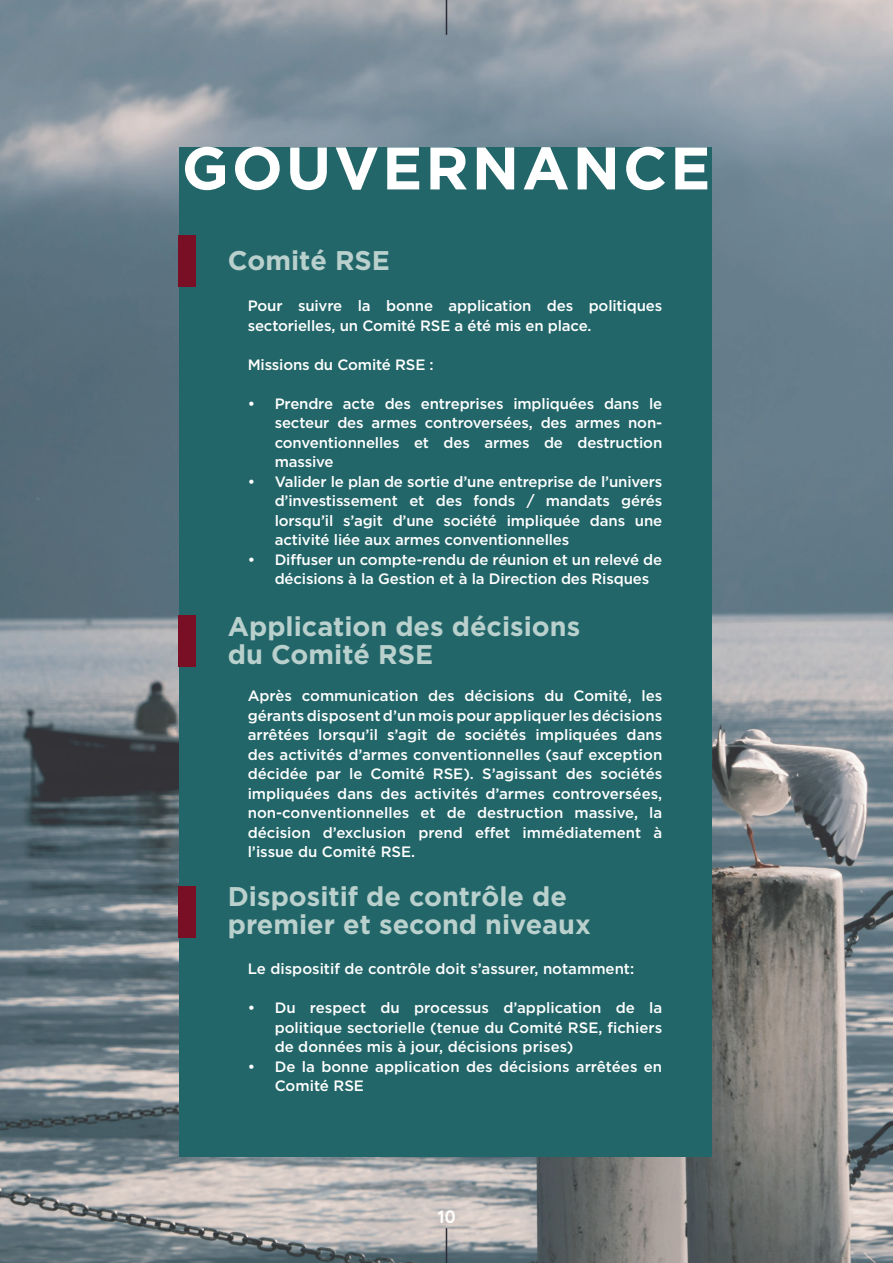
<style>
.page{position:relative;width:893px;height:1263px;background:#fff}
.page>*{position:absolute;margin:0;border:0;box-sizing:border-box;transform-origin:0 0}
.t1{font:700 60px "Gotham";letter-spacing:.05em;color:#fff}
.t2{font:700 27px/28.5px "Gotham";color:#b9d0cd}
.t3{font:700 18px "Apercu Pro";color:#fff}
.t4{font:500 15px/19.5px "Gotham";letter-spacing:-.01em;color:#fff;text-align:justify}
</style>
<div class="page">
<img style="left:0;top:0;width:893px;height:1263px">
<hr style="left:446px;top:1228px;width:1px;height:35px;background:#2a2b37">
<hr style="left:446px;top:0;width:1px;height:35px;background:#2a2b37">
<div style="left:179px;top:147px;width:533px;height:1010px;background:#236669"></div>
<div style="left:179px;top:236px;width:17px;height:51px;background:#790f24"></div>
<div style="left:179px;top:615px;width:17px;height:51px;background:#790f24"></div>
<div style="left:179px;top:886px;width:17px;height:51px;background:#790f24"></div>
<h1 class="t1" style="left:182px;top:134px;width:530px">GOUVERNANCE</h1>
<h2 class="t2" style="left:228px;top:245px;width:164px">Comité RSE</h2>
<p class="t4" style="left:248px;top:296px;width:416px">Pour suivre la bonne application des politiques sectorielles, un Comité RSE a été mis en place.</p>
<p class="t4" style="left:248px;top:354px;width:188px">Missions du Comité RSE :</p>
<p class="t4" style="left:275px;top:393px;width:389px;text-indent:-27px">• Prendre acte des entreprises impliquées dans le secteur des armes controversées, des armes non&shy;conventionnelles et des armes de destruction massive</p>
<p class="t4" style="left:275px;top:471px;width:389px;text-indent:-27px">• Valider le plan de sortie d’une entreprise de l’univers d’investissement et des fonds / mandats gérés lorsqu’il s’agit d’une société impliquée dans une activité liée aux armes conventionnelles</p>
<p class="t4" style="left:275px;top:549px;width:389px;text-indent:-27px">• Diffuser un compte-rendu de réunion et un relevé de décisions à la Gestion et à la Direction des Risques</p>
<h2 class="t2" style="left:228px;top:611px;width:354px">Application des décisions du Comité RSE</h2>
<p class="t4" style="left:248px;top:686px;width:416px">Après communication des décisions du Comité, les gérants disposent d’un mois pour appliquer les décisions arrêtées lorsqu’il s’agit de sociétés impliquées dans des activités d’armes conventionnelles (sauf exception décidée par le Comité RSE). S’agissant des sociétés impliquées dans des activités d’armes controversées, non-conventionnelles et de destruction massive, la décision d’exclusion prend effet immédiatement à l’issue du Comité RSE.</p>
<h2 class="t2" style="left:228px;top:881px;width:364px">Dispositif de contrôle de premier et second niveaux</h2>
<p class="t4" style="left:248px;top:959px;width:388px">Le dispositif de contrôle doit s’assurer, notamment:</p>
<p class="t4" style="left:275px;top:998px;width:389px;text-indent:-27px">• Du respect du processus d’application de la politique sectorielle (tenue du Comité RSE, fichiers de données mis à jour, décisions prises)</p>
<p class="t4" style="left:275px;top:1056px;width:389px;text-indent:-27px">• De la bonne application des décisions arrêtées en<br>Comité RSE</p>
<p class="t3" style="left:437px;top:1203px;width:20px">10</p>
</div>
